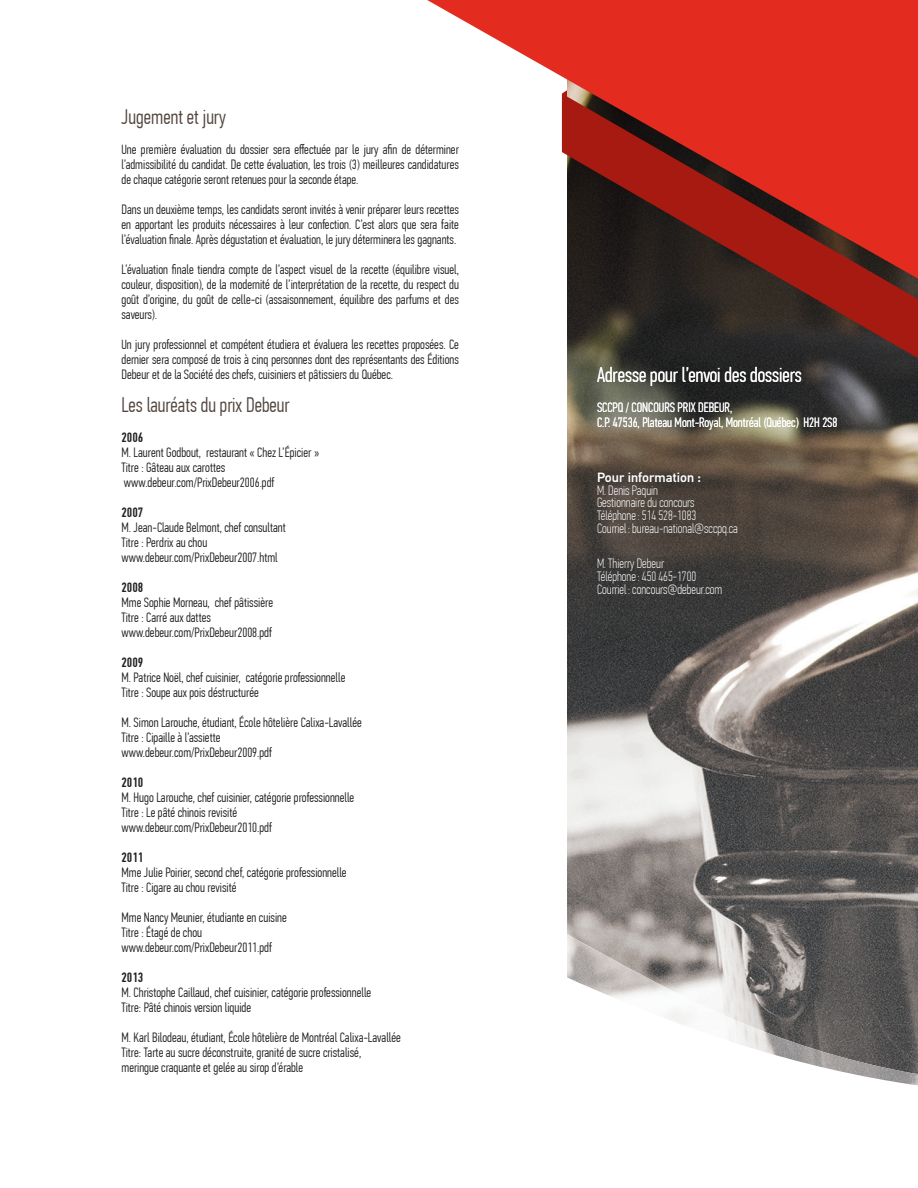
<style>
.page{position:relative;width:918px;height:1188px;background:#fff}
.page>*{position:absolute;margin:0;border:0;box-sizing:border-box;transform-origin:0 0}
.t1{font:300 21px "PF Din Text Comp Pro";color:#51453e}
.t2{font:300 21px "PF Din Text Comp Pro";color:#fff}
.t3{font:300 13.5px/15px "PF Din Text Comp Pro";color:#231f20}
.t4{font:100 13.5px/12.8px "PF Din Text Comp Pro";color:#fff}
.t5{font:300 13.5px/15px "PF Din Text Comp Pro";color:#fff}
.t6{font:500 13.5px "PF Din Text Comp Pro";color:#231f20}
.t7{font:500 13.5px "PF Din Text Pro";color:#fff}
</style>
<div class="page">
<img style="left:567px;top:366px;width:351px;height:542px">
<svg style="left:567px;top:908px;width:351px;height:178px"></svg>
<svg style="left:427px;top:0;width:491px;height:152px;fill:#e32b20"></svg>
<svg style="left:562px;top:90px;width:5px;height:4px"></svg>
<svg style="left:562px;top:94px;width:356px;height:272px;background:#812821"></svg>
<h1 class="t1" style="left:122px;top:105px;width:106px">Jugement et jury</h1>
<p class="t3" style="left:122px;top:142px;width:339px;text-align:justify">Une première évaluation du dossier sera effectuée par le jury afin de déterminer l’admissibilité du candidat. De cette évaluation, les trois (3) meilleures candidatures de chaque catégorie seront retenues pour la seconde étape.</p>
<p class="t3" style="left:122px;top:202px;width:339px;text-align:justify">Dans un deuxième temps, les candidats seront invités à venir préparer leurs recettes en apportant les produits nécessaires à leur confection. C’est alors que sera faite l’évaluation finale. après dégustation et évaluation, le jury déterminera les gagnants.</p>
<p class="t3" style="left:122px;top:262px;width:339px;text-align:justify">L’évaluation finale tiendra compte de l’aspect visuel de la recette (équilibre visuel, couleur, disposition), de la modernité de l’interprétation de la recette, du respect du goût d’origine, du goût de celle-ci (assaisonnement, équilibre des parfums et des saveurs).</p>
<p class="t3" style="left:122px;top:337px;width:339px;text-align:justify">Un jury professionnel et compétent étudiera et évaluera les recettes proposées. Ce dernier sera composé de trois à cinq personnes dont des représentants des éditions Debeur et de la Société des chefs, cuisiniers et pâtissiers du Québec.</p>
<h1 class="t1" style="left:122px;top:393px;width:170px">les lauréats du prix Debeur</h1>
<p class="t6" style="left:122px;top:429px;width:23px">2006</p>
<p class="t3" style="left:122px;top:445px;width:199px">m. laurent godbout, restaurant « Chez l’épicier » titre : gâteau aux carottes www.debeur.com/PrixDebeur2006.pdf</p>
<p class="t6" style="left:122px;top:504px;width:23px">2007</p>
<p class="t3" style="left:122px;top:520px;width:166px">m. Jean-Claude Belmont, chef consultant titre : Perdrix au chou www.debeur.com/PrixDebeur2007.html</p>
<p class="t6" style="left:122px;top:579px;width:23px">2008</p>
<p class="t3" style="left:122px;top:595px;width:153px">mme Sophie morneau, chef pâtissière titre : Carré aux dattes www.debeur.com/PrixDebeur2008.pdf</p>
<p class="t6" style="left:122px;top:654px;width:23px">2009</p>
<p class="t3" style="left:122px;top:670px;width:225px">m. Patrice noël, chef cuisinier, catégorie professionnelle titre : Soupe aux pois déstructurée</p>
<p class="t3" style="left:122px;top:715px;width:242px">m. Simon larouche, étudiant, école hôtelière Calixa-lavallée titre : Cipaille à l’assiette www.debeur.com/PrixDebeur2009.pdf</p>
<p class="t6" style="left:122px;top:774px;width:23px">2010</p>
<p class="t3" style="left:122px;top:790px;width:234px">m. hugo larouche, chef cuisinier, catégorie professionnelle titre : le pâté chinois revisité www.debeur.com/PrixDebeur2010.pdf</p>
<p class="t6" style="left:122px;top:849px;width:23px">2011</p>
<p class="t3" style="left:122px;top:865px;width:227px">mme Julie Poirier, second chef, catégorie professionnelle titre : Cigare au chou revisité</p>
<p class="t3" style="left:122px;top:910px;width:167px">mme nancy meunier, étudiante en cuisine titre : étagé de chou www.debeur.com/PrixDebeur2011.pdf</p>
<p class="t6" style="left:122px;top:969px;width:23px">2013</p>
<p class="t3" style="left:122px;top:985px;width:251px">m. Christophe Caillaud, chef cuisinier, catégorie professionnelle titre: Pâté chinois version liquide</p>
<p class="t3" style="left:122px;top:1030px;width:281px">m. Karl Bilodeau, étudiant, école hôtelière de montréal Calixa-lavallée titre: tarte au sucre déconstruite, granité de sucre cristalisé, meringue craquante et gelée au sirop d’érable</p>
<h1 class="t2" style="left:597px;top:363px;width:206px">Adresse pour l’envoi des dossiers</h1>
<p class="t5" style="left:597px;top:400px;width:242px">SCCPQ / ConCoUrS PriX DeBeUr,<br>C.P. 47536, Plateau mont-royal, montréal (Québec) h2h 2S8</p>
<p class="t7" style="left:597px;top:469px;width:106px">Pour information :</p>
<p class="t4" style="left:597px;top:483px;width:142px">M. Denis Paquin<br>Gestionnaire du concours<br>Téléphone : 514 528-1083<br>Courriel : bureau-national@sccpq.ca</p>
<p class="t4" style="left:597px;top:557px;width:127px">M. Thierry Debeur<br>Téléphone : 450 465-1700<br>Courriel : concours@debeur.com</p>
</div>
